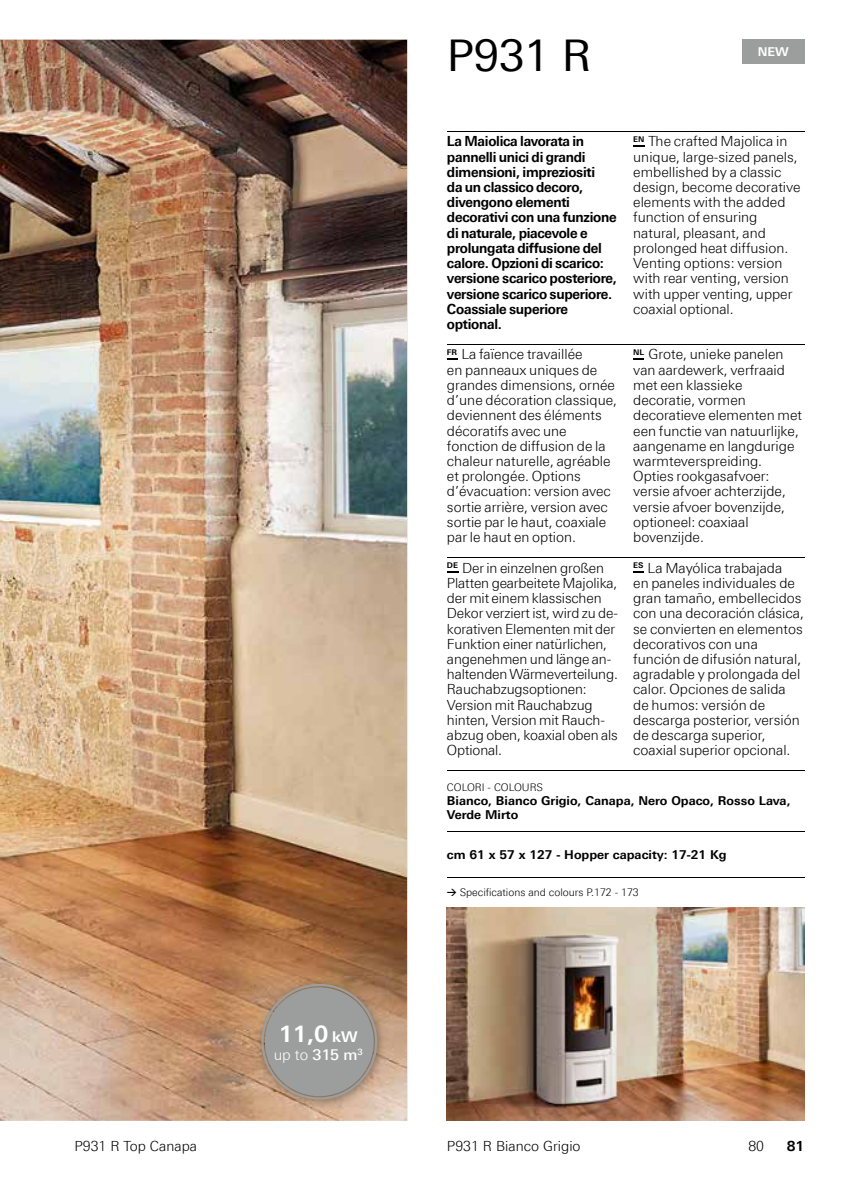
<style>
.page{position:relative;width:844px;height:1191px;background:#fff}
.page>*{position:absolute;margin:0;border:0;box-sizing:border-box;transform-origin:0 0}
.t1{font:43.75px "Linotype Univers 430";color:#000}
.t2{font:700 22.75px "Linotype Univers 630";color:#fff}
.t3{font:300 14.88px "Linotype Univers 330";color:#fff}
.t4{font:300 14px/15.2px "Linotype Univers 330";color:#000}
.t5{font:700 14px/15.2px "Linotype Univers 630";letter-spacing:-.02em;color:#000;scale:.94 1}
.t6{font:700 14px "Linotype Univers 630";letter-spacing:-.02em;color:#000}
.t7{font:700 12.25px/14px "Linotype Univers 630";color:#000}
.t8{font:700 12.25px "Linotype Univers 630";color:#fff}
.t9{font:300 10.5px "Linotype Univers 330";color:#000}
.s1{font-size:14.88px}
.s2{font-family:"Linotype Univers 530";font-weight:500}
.s3{font-family:"Theinhardt";font-weight:500}
</style>
<div class="page">
<hr style="left:447px;top:770px;width:357px;height:1px;background:#000">
<img style="left:0;top:40px;width:407px;height:1080px">
<hr style="left:447px;top:131px;width:357px;height:1px;background:#000">
<hr style="left:447px;top:557px;width:357px;height:1px;background:#000">
<hr style="left:447px;top:344px;width:357px;height:1px;background:#000">
<svg style="left:633px;top:145px;width:11px;height:2px"></svg>
<hr style="left:447px;top:831px;width:357px;height:1px;background:#000">
<hr style="left:447px;top:877px;width:357px;height:1px;background:#000">
<img style="left:447px;top:907px;width:357px;height:213px">
<img style="left:254px;top:976px;width:134px;height:135px">
<svg style="left:261px;top:983px;width:116px;height:116px;background:#a29991"></svg>
<div style="left:742px;top:40px;width:62px;height:24px;background:#9c9d9d"></div>
<p class="t4" style="left:74px;top:1138px;width:124px">P931 R Top Canapa</p>
<h2 class="t2" style="left:278px;top:1020px;width:81px">11,0 <span class="s1">kW</span></h2>
<p class="t3" style="left:274px;top:1045px;width:90px">up to <span class="s2">315 m</span><sup>3</sup></p>
<h1 class="t1" style="left:447px;top:31px;width:146px">P931 R</h1>
<p class="t8" style="left:757px;top:44px;width:32px">NEW</p>
<p class="t5" style="left:447px;top:134px;width:182px">La Maiolica lavorata in pannelli unici di grandi dimensioni, impreziositi<br>da un classico decoro, divengono elementi decorativi con una funzione di naturale, piacevole e prolungata diffusione del calore. Opzioni di scarico: versione scarico posteriore, versione scarico superiore.<br>Coassiale superiore optional.</p>
<p class="t4" style="left:447px;top:347px;width:172px"><sup>FR</sup> La faïence travaillée<br>en panneaux uniques de grandes dimensions, ornée d’une décoration classique, deviennent des éléments décoratifs avec une fonction de diffusion de la chaleur naturelle, agréable et prolongée. Options d’évacuation: version avec sortie arrière, version avec sortie par le haut, coaxiale par le haut en option.</p>
<p class="t4" style="left:447px;top:560px;width:172px"><sup>DE</sup> Der in einzelnen großen<br>Platten gearbeitete Majolika, der mit einem klassischen<br>Dekor verziert ist, wird zu de&shy;korativen Elementen mit der<br>Funktion einer natürlichen, angenehmen und länge an&shy;haltenden Wärmeverteilung.<br>Rauchabzugsoptionen:<br>Version mit Rauchabzug hinten, Version mit Rauch&shy;abzug oben, koaxial oben als<br>Optional.</p>
<p class="t4" style="left:633px;top:134px;width:169px"><sup>EN</sup> The crafted Majolica in unique, large-sized panels, embellished by a classic design, become decorative elements with the added function of ensuring natural, pleasant, and prolonged heat diffusion.<br>Venting options: version with rear venting, version with upper venting, upper coaxial optional.</p>
<p class="t4" style="left:633px;top:347px;width:170px"><sup>NL</sup> Grote, unieke panelen van aardewerk, verfraaid met een klassieke decoratie, vormen decoratieve elementen met een functie van natuurlijke, aangename en langdurige warmteverspreiding.<br>Opties rookgasafvoer: versie afvoer achterzijde, versie afvoer bovenzijde, optioneel: coaxiaal bovenzijde.</p>
<p class="t4" style="left:633px;top:560px;width:172px"><sup>ES</sup> La Mayólica trabajada<br>en paneles individuales de gran tamaño, embellecidos con una decoración clásica, se convierten en elementos decorativos con una función de difusión natural, agradable y prolongada del calor. Opciones de salida de humos: versión de descarga posterior, versión de descarga superior, coaxial superior opcional.</p>
<p class="t9" style="left:447px;top:781px;width:98px">COLORI - COLOURS</p>
<p class="t7" style="left:447px;top:793px;width:345px">Bianco, Bianco Grigio, Canapa, Nero Opaco, Rosso Lava,<br>Verde Mirto</p>
<p class="t7" style="left:447px;top:847px;width:281px">cm 61 x 57 x 127 - Hopper capacity: 17-21 Kg</p>
<p class="t9" style="left:447px;top:886px;width:193px"><span class="s3">→</span> Specifications and colours P.172 - 173</p>
<p class="t4" style="left:447px;top:1138px;width:135px">P931 R Bianco Grigio</p>
<p class="t4" style="left:748px;top:1138px;width:17px">80</p>
<p class="t6" style="left:786px;top:1137px;width:19px">81</p>
</div>
